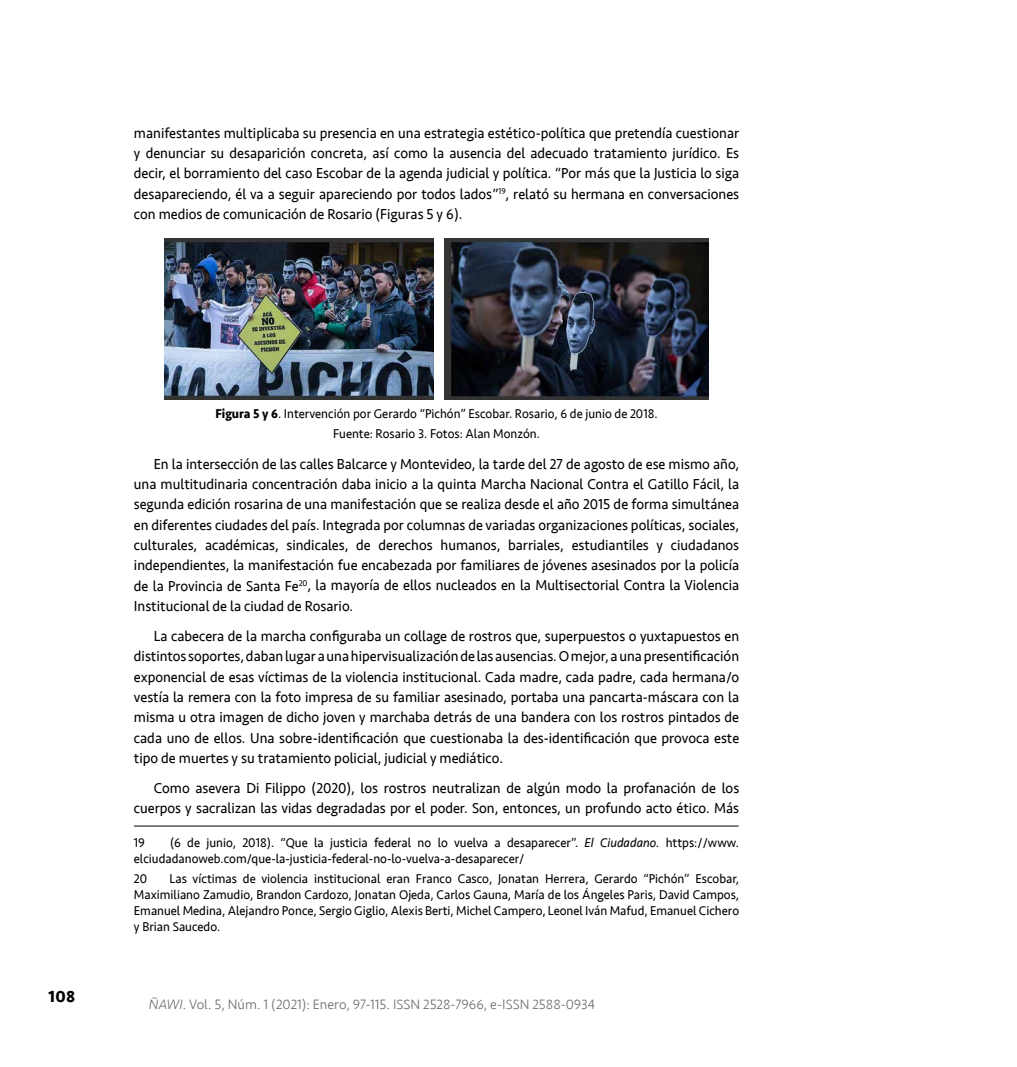
<style>
.page{position:relative;width:1017px;height:1067px;background:#fff}
.page>*{position:absolute;margin:0;border:0;box-sizing:border-box;transform-origin:0 0}
.t1{font:700 16.62px "Seravek";color:#000}
.t2{font:14.88px/20.3px "Seravek";color:#000;text-align:justify;scale:.95 1}
.t3{font:300 14px "Seravek";color:#706f6f}
.t4{font:13.12px/15.8px "Seravek";color:#000;text-align:center;scale:.95 1}
.s1{font-weight:700}
.s2{font-style:italic}
</style>
<div class="page">
<hr style="left:134px;top:825px;width:605px;height:1px;background:#000">
<img style="left:164px;top:238px;width:270px;height:162px">
<img style="left:444px;top:238px;width:265px;height:162px">
<p class="t2" style="left:134px;top:123px;width:639px">manifestantes multiplicaba su presencia en una estrategia estético-política que pretendía cuestionar y denunciar su desaparición concreta, así como la ausencia del adecuado tratamiento jurídico. Es decir, el borramiento del caso Escobar de la agenda judicial y política. “Por más que la Justicia lo siga desapareciendo, él va a seguir apareciendo por todos lados”<sup>19</sup>, relató su hermana en conversaciones con medios de comunicación de Rosario (Figuras 5 y 6).</p>
<p class="t1" style="left:49px;top:983px;width:28px">108</p>
<p class="t4" style="left:215px;top:403px;width:467px;line-height:20.3px"><span class="s1">Figura 5 y 6</span>. Intervención por Gerardo “Pichón” Escobar. Rosario, 6 de junio de 2018.<br>Fuente: Rosario 3. Fotos: Alan Monzón.</p>
<p class="t2" style="left:134px;top:453px;width:639px;text-indent:20px">En la intersección de las calles Balcarce y Montevideo, la tarde del 27 de agosto de ese mismo año, una multitudinaria concentración daba inicio a la quinta Marcha Nacional Contra el Gatillo Fácil, la segunda edición rosarina de una manifestación que se realiza desde el año 2015 de forma simultánea en diferentes ciudades del país. Integrada por columnas de variadas organizaciones políticas, sociales, culturales, académicas, sindicales, de derechos humanos, barriales, estudiantiles y ciudadanos independientes, la manifestación fue encabezada por familiares de jóvenes asesinados por la policía de la Provincia de Santa Fe<sup>20</sup>, la mayoría de ellos nucleados en la Multisectorial Contra la Violencia Institucional de la ciudad de Rosario.</p>
<p class="t2" style="left:134px;top:626px;width:639px;text-indent:20px">La cabecera de la marcha configuraba un collage de rostros que, superpuestos o yuxtapuestos en distintos soportes, daban lugar a una hipervisualización de las ausencias. O mejor, a una presentificación exponencial de esas víctimas de la violencia institucional. Cada madre, cada padre, cada hermana/o vestía la remera con la foto impresa de su familiar asesinado, portaba una pancarta-máscara con la misma u otra imagen de dicho joven y marchaba detrás de una bandera con los rostros pintados de cada uno de ellos. Una sobre-identificación que cuestionaba la des-identificación que provoca este tipo de muertes y su tratamiento policial, judicial y mediático.</p>
<p class="t2" style="left:134px;top:778px;width:639px;text-align:right">Como asevera Di Filippo (2020), los rostros neutralizan de algún modo la profanación de los cuerpos y sacralizan las vidas degradadas por el poder. Son, entonces, un profundo acto ético. Más</p>
<p class="t4" style="left:134px;top:834px;width:13px">19</p>
<p class="t4" style="left:134px;top:834px;width:639px;text-align:left;text-indent:36px">(6 de junio, 2018). “Que la justicia federal no lo vuelva a desaparecer”. <span class="s2">El Ciudadano.</span> https://www. elciudadanoweb.com/que-la-justicia-federal-no-lo-vuelva-a-desaparecer/</p>
<p class="t4" style="left:134px;top:871px;width:15px">20</p>
<p class="t4" style="left:134px;top:871px;width:639px;text-align:justify;text-indent:36px">Las víctimas de violencia institucional eran Franco Casco, Jonatan Herrera, Gerardo “Pichón” Escobar, Maximiliano Zamudio, Brandon Cardozo, Jonatan Ojeda, Carlos Gauna, María de los Ángeles Paris, David Campos, Emanuel Medina, Alejandro Ponce, Sergio Giglio, Alexis Berti, Michel Campero, Leonel Iván Mafud, Emanuel Cichero y Brian Saucedo.</p>
<p class="t3" style="left:149px;top:996px;width:448px"><span class="s2">ÑAWI</span>. Vol. 5, Núm. 1 (2021): Enero, 97-115. ISSN 2528-7966, e-ISSN 2588-0934</p>
</div>
